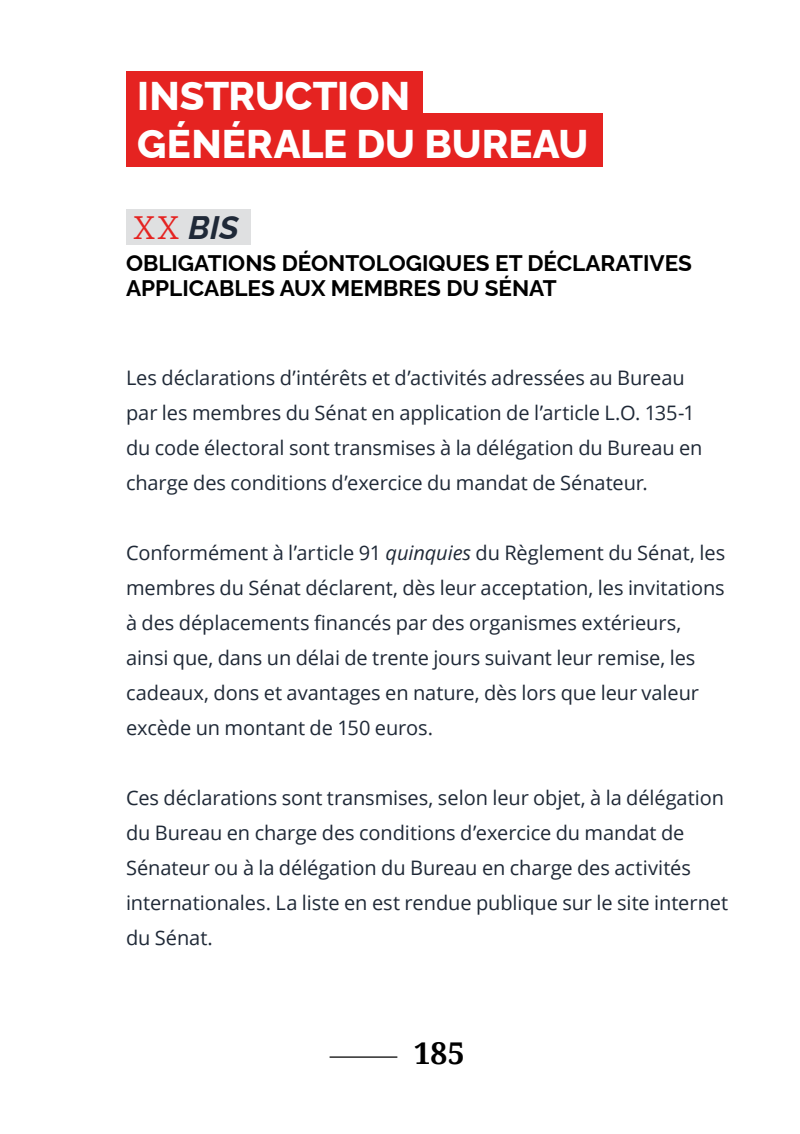
<style>
.page{position:relative;width:800px;height:1134px;background:#fff}
.page>*{position:absolute;margin:0;border:0;box-sizing:border-box;transform-origin:0 0}
.t1{font:800 40px/47.5px "Raleway";color:#fff}
.t2{font:italic 700 32.5px "Raleway";color:#1f2937}
.t3{font:700 30px "Noto Serif";color:#000}
.t4{font:700 22.5px/25px "Raleway";color:#000}
.t5{font:20px/35px "Open Sans";letter-spacing:-.005em;color:#1f2937}
.s1{font-family:"Rasa";font-weight:300;font-style:normal;font-size:40px;color:#e52321}
.s2{font-style:italic}
</style>
<div class="page">
<hr style="left:329px;top:1056px;width:68px;height:2px;background:#000">
<div style="left:126px;top:113px;width:476px;height:54px;background:#e52321"></div>
<div style="left:126px;top:210px;width:125px;height:35px;background:#dfe0e1"></div>
<div style="left:126px;top:71px;width:296px;height:54px;background:#e52321"></div>
<h1 class="t1" style="left:137px;top:68px;width:452px">INSTRUCTION<br>GÉNÉRALE DU BUREAU</h1>
<h2 class="t2" style="left:133px;top:201px;width:106px"><span class="s1">XX</span> BIS</h2>
<p class="t4" style="left:126px;top:248px;width:567px">OBLIGATIONS DÉONTOLOGIQUES ET DÉCLARATIVES<br>APPLICABLES AUX MEMBRES DU SÉNAT</p>
<p class="t5" style="left:126px;top:360px;width:577px">Les déclarations d’intérêts et d’activités adressées au Bureau par les membres du Sénat en application de l’article L.O. 135-1 du code électoral sont transmises à la délégation du Bureau en charge des conditions d’exercice du mandat de Sénateur.</p>
<p class="t5" style="left:126px;top:535px;width:600px">Conformément à l’article 91 <span class="s2">quinquies</span> du Règlement du Sénat, les membres du Sénat déclarent, dès leur acceptation, les invitations à des déplacements financés par des organismes extérieurs, ainsi que, dans un délai de trente jours suivant leur remise, les cadeaux, dons et avantages en nature, dès lors que leur valeur excède un montant de 150 euros.</p>
<p class="t5" style="left:126px;top:780px;width:603px">Ces déclarations sont transmises, selon leur objet, à la délégation du Bureau en charge des conditions d’exercice du mandat de Sénateur ou à la délégation du Bureau en charge des activités internationales. La liste en est rendue publique sur le site internet du Sénat.</p>
<h3 class="t3" style="left:413px;top:1032px;width:52px">185</h3>
</div>
